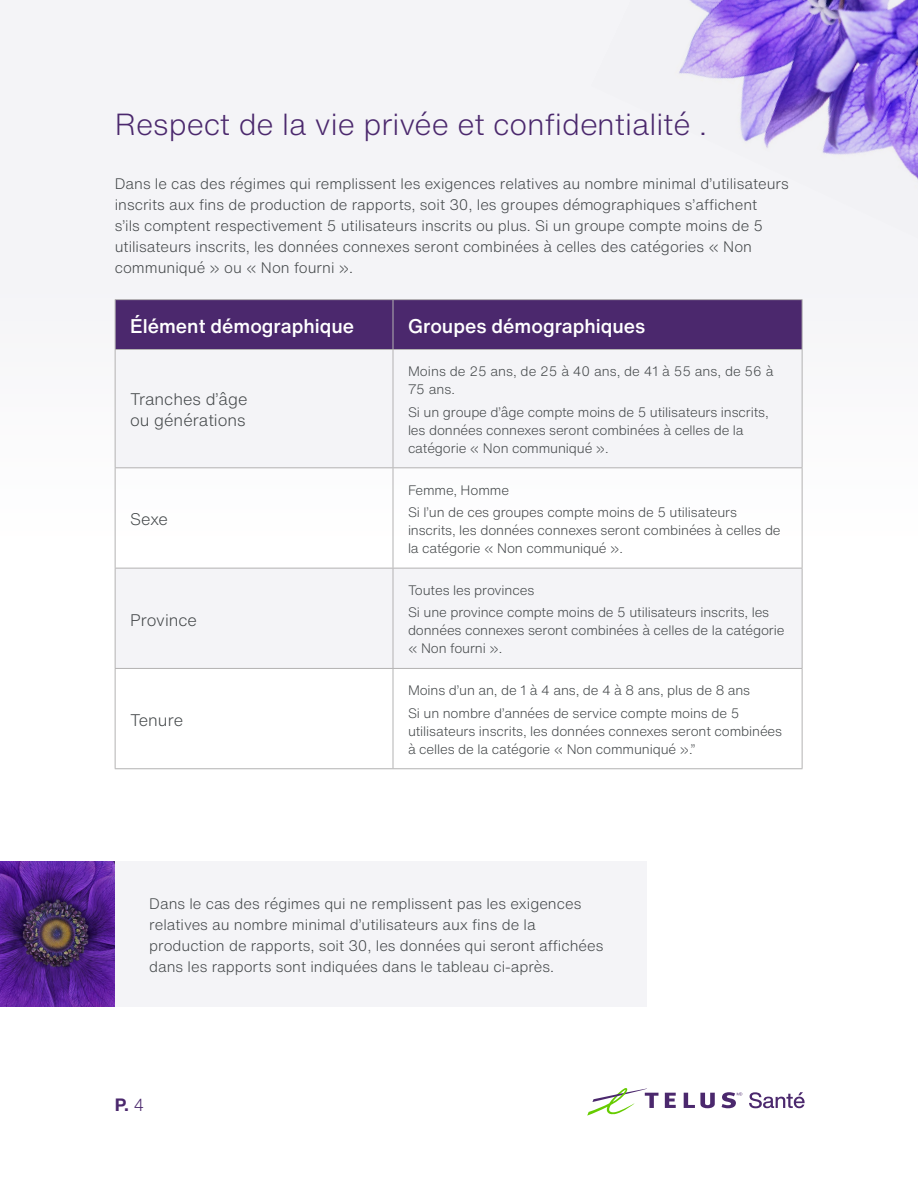
<style>
.page{position:relative;width:918px;height:1188px;background:#fff}
.page>*{position:absolute;margin:0;border:0;box-sizing:border-box;transform-origin:0 0}
.Heading_2{font:300 30px "Helvetica Now Text";color:#4b286d}
.Body{font:500 19.5px "Helvetica Now Text";color:#fff}
.t1{font:700 17.55px "Helvetica Neue LT Std";color:#4b286d}
.Body-2{font:300 16.5px/21px "Helvetica Now Text";color:#414547}
.Body-3{font:300 15px/21px "Helvetica Now Text";color:#414547}
.Body-4{font:300 13.5px/18px "Helvetica Now Text";letter-spacing:-.01em;color:#414547}
.s1{font-weight:300}
</style>
<div class="page">
<div style="left:0;top:0;width:918px;height:687px;background:#f4f4f7"></div>
<img style="left:679px;top:0;width:239px;height:180px">
<div style="left:115px;top:861px;width:531px;height:145px;background:#f4f4f7"></div>
<img style="left:0;top:861px;width:115px;height:145px">
<div style="left:116px;top:300px;width:686px;height:49px;background:#4b286d"></div>
<svg style="left:116px;top:350px;width:686px;height:318px"></svg>
<hr style="left:115px;top:299px;width:278px;height:1px;background:#b3b2b2">
<hr style="left:115px;top:300px;width:1px;height:49px;background:#b3b2b2">
<hr style="left:393px;top:299px;width:409px;height:1px;background:#b3b2b2">
<hr style="left:393px;top:300px;width:1px;height:49px;background:#b3b2b2">
<hr style="left:802px;top:300px;width:1px;height:49px;background:#b3b2b2">
<hr style="left:115px;top:349px;width:278px;height:1px;background:#b3b2b2">
<hr style="left:115px;top:350px;width:1px;height:117px;background:#b3b2b2">
<hr style="left:393px;top:349px;width:409px;height:1px;background:#b3b2b2">
<hr style="left:393px;top:350px;width:1px;height:117px;background:#b3b2b2">
<hr style="left:802px;top:350px;width:1px;height:117px;background:#b3b2b2">
<hr style="left:115px;top:467px;width:278px;height:1px;background:#b3b2b2">
<hr style="left:115px;top:468px;width:1px;height:100px;background:#b3b2b2">
<hr style="left:393px;top:467px;width:409px;height:1px;background:#b3b2b2">
<hr style="left:393px;top:468px;width:1px;height:100px;background:#b3b2b2">
<hr style="left:802px;top:468px;width:1px;height:100px;background:#b3b2b2">
<hr style="left:115px;top:568px;width:278px;height:1px;background:#b3b2b2">
<hr style="left:115px;top:568px;width:1px;height:100px;background:#b3b2b2">
<hr style="left:393px;top:568px;width:409px;height:1px;background:#b3b2b2">
<hr style="left:393px;top:568px;width:1px;height:100px;background:#b3b2b2">
<hr style="left:802px;top:568px;width:1px;height:100px;background:#b3b2b2">
<hr style="left:115px;top:668px;width:278px;height:1px;background:#b3b2b2">
<hr style="left:115px;top:669px;width:1px;height:99px;background:#b3b2b2">
<hr style="left:393px;top:668px;width:409px;height:1px;background:#b3b2b2">
<hr style="left:393px;top:669px;width:1px;height:99px;background:#b3b2b2">
<hr style="left:802px;top:669px;width:1px;height:99px;background:#b3b2b2">
<hr style="left:115px;top:768px;width:278px;height:1px;background:#b3b2b2">
<hr style="left:393px;top:768px;width:409px;height:1px;background:#b3b2b2">
<svg style="left:665px;top:1093px;width:11px;height:15px"></svg>
<svg style="left:684px;top:1093px;width:31px;height:15px"></svg>
<svg style="left:587px;top:1088px;width:72px;height:28px"></svg>
<svg style="left:722px;top:1092px;width:20px;height:16px"></svg>
<svg style="left:749px;top:1092px;width:56px;height:16px"></svg>
<p class="Heading_2" style="left:115px;top:104px;width:594px">Respect de la vie privée et confidentialité .</p>
<p class="Body-3" style="left:115px;top:173px;width:676px">Dans le cas des régimes qui remplissent les exigences relatives au nombre minimal d’utilisateurs inscrits aux fins de production de rapports, soit 30, les groupes démographiques s’affichent<br>s’ils comptent respectivement 5 utilisateurs inscrits ou plus. Si un groupe compte moins de 5 utilisateurs inscrits, les données connexes seront combinées à celles des catégories « Non communiqué » ou « Non fourni ».</p>
<p class="Body" style="left:130px;top:313px;width:226px">Élément démographique</p>
<p class="Body" style="left:408px;top:313px;width:239px">Groupes démographiques</p>
<p class="Body-2" style="left:130px;top:389px;width:119px">Tranches d’âge ou générations</p>
<p class="Body-2" style="left:130px;top:509px;width:39px">Sexe</p>
<p class="Body-2" style="left:130px;top:609px;width:69px">Province</p>
<p class="Body-2" style="left:130px;top:709px;width:55px">Tenure</p>
<p class="Body-4" style="left:408px;top:362px;width:367px">Moins de 25 ans, de 25 à 40 ans, de 41 à 55 ans, de 56 à<br>75 ans.</p>
<p class="Body-4" style="left:408px;top:403px;width:362px">Si un groupe d’âge compte moins de 5 utilisateurs inscrits, les données connexes seront combinées à celles de la catégorie « Non communiqué ».</p>
<p class="Body-4" style="left:408px;top:481px;width:103px">Femme, Homme</p>
<p class="Body-4" style="left:408px;top:503px;width:374px">Si l’un de ces groupes compte moins de 5 utilisateurs inscrits, les données connexes seront combinées à celles de la catégorie « Non communiqué ».</p>
<p class="Body-4" style="left:408px;top:581px;width:128px">Toutes les provinces</p>
<p class="Body-4" style="left:408px;top:604px;width:378px">Si une province compte moins de 5 utilisateurs inscrits, les données connexes seront combinées à celles de la catégorie « Non fourni ».</p>
<p class="Body-4" style="left:408px;top:681px;width:344px">Moins d’un an, de 1 à 4 ans, de 4 à 8 ans, plus de 8 ans</p>
<p class="Body-4" style="left:408px;top:704px;width:376px">Si un nombre d’années de service compte moins de 5 utilisateurs inscrits, les données connexes seront combinées à celles de la catégorie « Non communiqué ».”</p>
<p class="Body-3" style="left:149px;top:893px;width:456px">Dans le cas des régimes qui ne remplissent pas les exigences relatives au nombre minimal d’utilisateurs aux fins de la production de rapports, soit 30, les données qui seront affichées dans les rapports sont indiquées dans le tableau ci-après.</p>
<p class="t1" style="left:115px;top:1094px;width:31px">P. <span class="s1">4</span></p>
</div>
